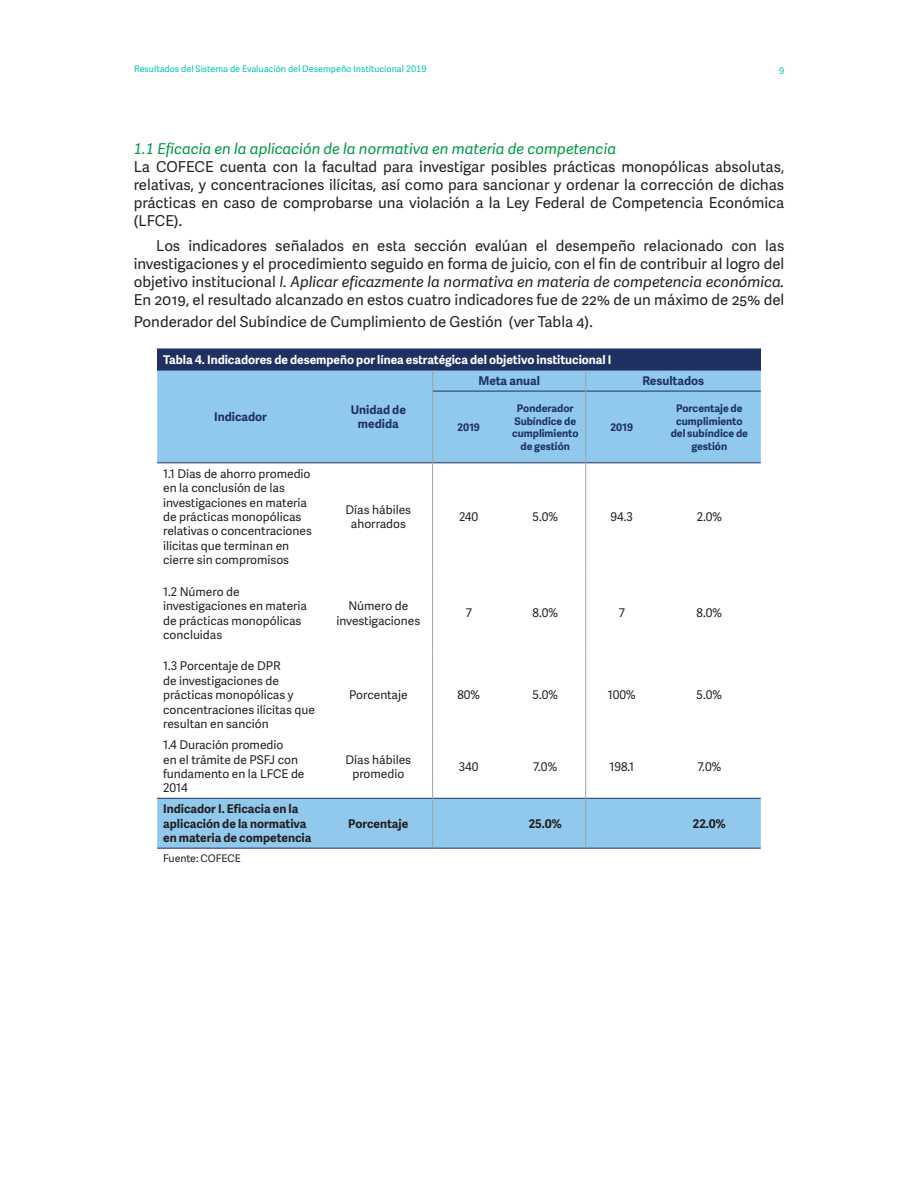
<style>
.page{position:relative;width:918px;height:1188px;background:#fff}
.page>*{position:absolute;margin:0;border:0;box-sizing:border-box;transform-origin:0 0}
.Basic_2{font:15px/18px "Adelle Sans";color:#231f20;text-align:justify}
.Basic{font:15px/18px "Adelle Sans";color:#231f20;text-align:justify}
.A-subtitulo2{font:italic 15px "Adelle Sans";color:#009847}
.cuerpo{font:12px/14.4px "Adelle Sans";color:#231f20}
.subcabeza{font:700 12px/14.4px "Adelle Sans";color:#231f20}
.cabeza{font:700 12px "Adelle Sans";color:#fff}
.subcabeza-2{font:700 12px/14.4px "Adelle Sans";color:#1f3162;text-align:center}
.subcabeza-3{font:700 10.5px/12.6px "Adelle Sans";color:#1f3162;text-align:center}
.Nota_al_Pie{font:10.5px "Adelle Sans";color:#231f20}
.t1{font:9px "Adelle Sans";color:#00c4b4}
.s1{font-style:italic}
</style>
<div class="page">
<div style="left:157px;top:349px;width:604px;height:21px;background:#1f3162"></div>
<div style="left:157px;top:371px;width:604px;height:91px;background:#91c9ed"></div>
<div style="left:157px;top:799px;width:604px;height:49px;background:#91c9ed"></div>
<hr style="left:433px;top:462px;width:72px;height:1px;background:#1f3162">
<hr style="left:505px;top:462px;width:81px;height:1px;background:#1f3162">
<hr style="left:586px;top:462px;width:72px;height:1px;background:#1f3162">
<hr style="left:658px;top:462px;width:103px;height:1px;background:#1f3162">
<hr style="left:157px;top:370px;width:167px;height:1px;background:#1f3162">
<hr style="left:324px;top:370px;width:109px;height:1px;background:#1f3162">
<hr style="left:433px;top:370px;width:72px;height:1px;background:#1f3162">
<hr style="left:505px;top:370px;width:81px;height:1px;background:#1f3162">
<hr style="left:586px;top:370px;width:72px;height:1px;background:#1f3162">
<hr style="left:658px;top:370px;width:103px;height:1px;background:#1f3162">
<hr style="left:157px;top:462px;width:167px;height:1px;background:#1f3162">
<hr style="left:157px;top:798px;width:167px;height:1px;background:#1f3162">
<hr style="left:324px;top:798px;width:108px;height:1px;background:#1f3162">
<hr style="left:433px;top:798px;width:72px;height:1px;background:#1f3162">
<hr style="left:505px;top:798px;width:81px;height:1px;background:#1f3162">
<hr style="left:586px;top:798px;width:72px;height:1px;background:#1f3162">
<hr style="left:658px;top:798px;width:103px;height:1px;background:#1f3162">
<hr style="left:324px;top:462px;width:108px;height:1px;background:#1f3162">
<hr style="left:433px;top:391px;width:72px;height:1px;background:#1f3162">
<hr style="left:505px;top:391px;width:81px;height:1px;background:#1f3162">
<hr style="left:586px;top:391px;width:72px;height:1px;background:#1f3162">
<hr style="left:658px;top:391px;width:103px;height:1px;background:#1f3162">
<hr style="left:157px;top:848px;width:167px;height:1px;background:#1f3162">
<hr style="left:324px;top:848px;width:109px;height:1px;background:#1f3162">
<hr style="left:433px;top:848px;width:72px;height:1px;background:#1f3162">
<hr style="left:505px;top:848px;width:81px;height:1px;background:#1f3162">
<hr style="left:586px;top:848px;width:72px;height:1px;background:#1f3162">
<hr style="left:658px;top:848px;width:103px;height:1px;background:#1f3162">
<svg style="left:432px;top:370px;width:1px;height:21px"></svg>
<svg style="left:585px;top:370px;width:1px;height:21px"></svg>
<hr style="left:432px;top:391px;width:1px;height:72px;background:#9da2a8">
<hr style="left:585px;top:391px;width:1px;height:72px;background:#9da2a8">
<hr style="left:432px;top:463px;width:1px;height:107px;background:#9da2a8">
<hr style="left:585px;top:463px;width:1px;height:107px;background:#9da2a8">
<hr style="left:432px;top:570px;width:1px;height:85px;background:#9da2a8">
<hr style="left:585px;top:570px;width:1px;height:85px;background:#9da2a8">
<hr style="left:432px;top:655px;width:1px;height:79px;background:#9da2a8">
<hr style="left:585px;top:655px;width:1px;height:79px;background:#9da2a8">
<hr style="left:432px;top:734px;width:1px;height:64px;background:#9da2a8">
<hr style="left:585px;top:734px;width:1px;height:64px;background:#9da2a8">
<hr style="left:432px;top:798px;width:1px;height:50px;background:#9da2a8">
<hr style="left:585px;top:798px;width:1px;height:50px;background:#9da2a8">
<p class="t1" style="left:134px;top:62px;width:294px">Resultados del Sistema de Evaluación del Desempeño Institucional 2019</p>
<p class="t1" style="left:779px;top:64px;width:7px">9</p>
<p class="A-subtitulo2" style="left:134px;top:137px;width:484px">1.1 Eficacia en la aplicación de la normativa en materia de competencia</p>
<p class="Basic" style="left:134px;top:157px;width:652px">La COFECE cuenta con la facultad para investigar posibles prácticas monopólicas absolutas, relativas, y concentraciones ilícitas, así como para sancionar y ordenar la corrección de dichas prácticas en caso de comprobarse una violación a la Ley Federal de Competencia Económica (LFCE).</p>
<p class="Basic_2" style="left:134px;top:236px;width:652px;text-indent:22px">Los indicadores señalados en esta sección evalúan el desempeño relacionado con las investigaciones y el procedimiento seguido en forma de juicio, con el fin de contribuir al logro del objetivo institucional <span class="s1">I. Aplicar eficazmente la normativa en materia de competencia económica.<br></span>En 2019, el resultado alcanzado en estos cuatro indicadores fue de 22% de un máximo de 25% del</p>
<p class="Basic_2" style="left:134px;top:312px;width:461px">Ponderador del Subíndice de Cumplimiento de Gestión (ver Tabla 4).</p>
<p class="cabeza" style="left:163px;top:351px;width:450px">Tabla 4. Indicadores de desempeño por línea estratégica del objetivo institucional I</p>
<p class="subcabeza-2" style="left:214px;top:409px;width:54px">Indicador</p>
<p class="subcabeza-2" style="left:351px;top:402px;width:57px">Unidad de medida</p>
<p class="subcabeza-2" style="left:478px;top:373px;width:63px">Meta anual</p>
<p class="subcabeza-2" style="left:642px;top:373px;width:63px">Resultados</p>
<p class="subcabeza-3" style="left:458px;top:420px;width:24px">2019</p>
<p class="subcabeza-3" style="left:671px;top:402px;width:79px">Porcentaje de cumplimiento del subíndice de gestión</p>
<p class="subcabeza-3" style="left:512px;top:402px;width:68px">Ponderador<br>Subíndice de cumplimiento de gestión</p>
<p class="subcabeza-3" style="left:611px;top:420px;width:24px">2019</p>
<p class="cuerpo" style="left:163px;top:466px;width:150px">1.1 Días de ahorro promedio en la conclusión de las investigaciones en materia de prácticas monopólicas relativas o concentraciones ilícitas que terminan en cierre sin compromisos</p>
<p class="cuerpo" style="left:163px;top:584px;width:145px">1.2 Número de investigaciones en materia de prácticas monopólicas concluidas</p>
<p class="cuerpo" style="left:163px;top:659px;width:153px">1.3 Porcentaje de DPR<br>de investigaciones de prácticas monopólicas y concentraciones ilícitas que resultan en sanción</p>
<p class="cuerpo" style="left:163px;top:737px;width:143px">1.4 Duración promedio<br>en el trámite de PSFJ con fundamento en la LFCE de<br>2014</p>
<p class="subcabeza" style="left:163px;top:801px;width:150px">Indicador I. Eficacia en la aplicación de la normativa en materia de competencia</p>
<p class="Nota_al_Pie" style="left:163px;top:851px;width:79px">Fuente: COFECE</p>
<p class="cuerpo" style="left:346px;top:502px;width:67px;text-align:center">Días hábiles ahorrados</p>
<p class="cuerpo" style="left:459px;top:509px;width:21px">240</p>
<p class="cuerpo" style="left:533px;top:509px;width:27px">5.0%</p>
<p class="cuerpo" style="left:611px;top:509px;width:24px">94.3</p>
<p class="cuerpo" style="left:697px;top:509px;width:27px">2.0%</p>
<p class="cuerpo" style="left:337px;top:598px;width:85px;text-align:center">Número de investigaciones</p>
<p class="cuerpo" style="left:466px;top:606px;width:8px">7</p>
<p class="cuerpo" style="left:533px;top:606px;width:27px">8.0%</p>
<p class="cuerpo" style="left:619px;top:606px;width:8px">7</p>
<p class="cuerpo" style="left:697px;top:606px;width:27px">8.0%</p>
<p class="cuerpo" style="left:349px;top:687px;width:60px">Porcentaje</p>
<p class="cuerpo" style="left:457px;top:687px;width:24px">80%</p>
<p class="cuerpo" style="left:533px;top:687px;width:27px">5.0%</p>
<p class="cuerpo" style="left:608px;top:687px;width:30px">100%</p>
<p class="cuerpo" style="left:697px;top:687px;width:27px">5.0%</p>
<p class="cuerpo" style="left:346px;top:752px;width:67px;text-align:center">Días hábiles promedio</p>
<p class="cuerpo" style="left:459px;top:759px;width:21px">340</p>
<p class="cuerpo" style="left:533px;top:759px;width:25px">7.0%</p>
<p class="cuerpo" style="left:610px;top:759px;width:26px">198.1</p>
<p class="cuerpo" style="left:697px;top:759px;width:25px">7.0%</p>
<p class="subcabeza" style="left:348px;top:816px;width:62px">Porcentaje</p>
<p class="subcabeza" style="left:529px;top:816px;width:35px">25.0%</p>
<p class="subcabeza" style="left:693px;top:816px;width:35px">22.0%</p>
</div>
